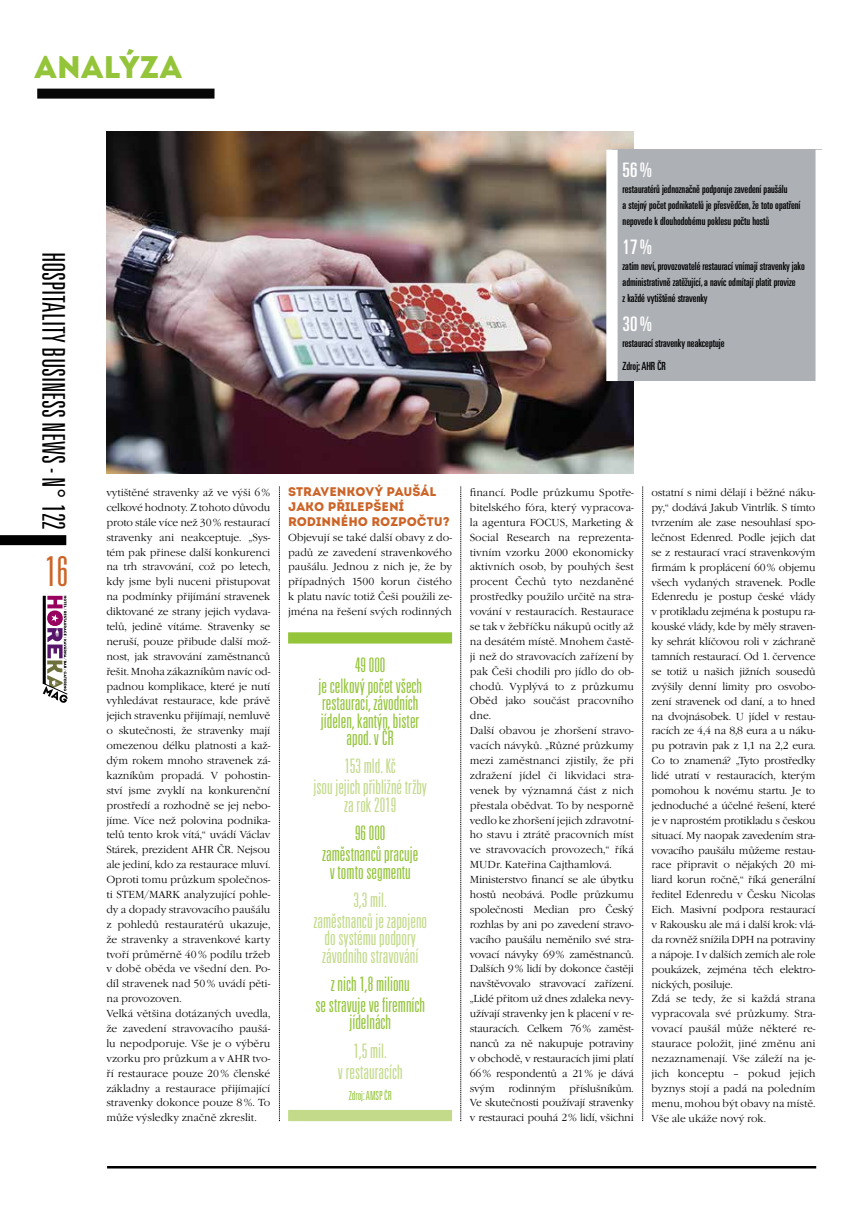
<style>
.page{position:relative;width:851px;height:1205px;background:#fff}
.page>*{position:absolute;margin:0;border:0;box-sizing:border-box;transform-origin:0 0}
.t1{font:300 ultra-condensed 41.25px "Univers CE";color:#cc6427}
.t2{font:300 ultra-condensed 31.25px "Univers CE";color:#000}
.t3{font:31.25px "Intro CE";color:#94c43a}
.t4{font:300 ultra-condensed 20px/21px "Univers CE";color:#94c43a;text-align:center}
.t5{font:300 ultra-condensed 20px/21px "Univers CE";color:#c3da8b;text-align:center}
.t6{font:ultra-condensed 20px "Univers CE";color:#fff}
.t7{font:12.5px/14.9px "Intro CE";color:#cc6427}
.t8{font:300 ultra-condensed 12.5px "Univers CE";color:#94c43a}
.t9{font:ultra-condensed 11.25px/16.2px "Univers CE";color:#000}
.t10{font:10.62px/14.9px "Garamond Itc TOT Ligh";letter-spacing:-.01em;color:#000}
</style>
<div class="page">
<svg style="left:42px;top:596px;width:26px;height:107px"></svg>
<div style="left:0;top:535px;width:66px;height:10px;background:#000"></div>
<hr style="left:107px;top:1166px;width:709px;height:2px;background:#000">
<div style="left:288px;top:1110px;width:164px;height:11px;background:#c3da8b"></div>
<div style="left:288px;top:632px;width:164px;height:11px;background:#94c43a"></div>
<div style="left:37px;top:89px;width:177px;height:10px;background:#070707"></div>
<img style="left:106px;top:131px;width:527px;height:343px">
<div style="left:612px;top:150px;width:209px;height:231px;background:#adb0b5"></div>
<div style="left:606px;top:150px;width:11px;height:231px;background:#fff"></div>
<div style="left:815px;top:150px;width:11px;height:231px;background:#fff"></div>
<svg style="left:279px;top:486px;width:1px;height:635px"></svg>
<svg style="left:460px;top:486px;width:1px;height:635px"></svg>
<svg style="left:642px;top:486px;width:2px;height:635px"></svg>
<h2 class="t3" style="left:35px;top:48px;width:149px">ANALÝZA</h2>
<h2 class="t2" style="left:71px;top:251px;width:280px;rotate:90deg">HOSPITALITY BUSINESS NEWS - N° 122</h2>
<h1 class="t1" style="left:45px;top:548px;width:24px">16</h1>
<h3 class="t6" style="left:622px;top:158px;width:31px">56%</h3>
<p class="t9" style="left:622px;top:181px;width:179px">restauratérů jednoznačně podporuje zavedení paušálu<br>a stejný počet podnikatelů je přesvědčen, že toto opatření nepovede k dlouhodobému poklesu počtu hostů</p>
<h3 class="t6" style="left:622px;top:235px;width:31px">17%</h3>
<p class="t9" style="left:622px;top:258px;width:184px">zatím neví, provozovatelé restaurací vnímají stravenky jako administrativně zatěžující, a navíc odmítají platit provize<br>z každé vytištěné stravenky</p>
<h3 class="t6" style="left:622px;top:312px;width:31px">30%</h3>
<p class="t9" style="left:622px;top:331px;width:103px;line-height:23.4px">restaurací stravenky neakceptuje<br>Zdroj: AHR ČR</p>
<p class="t10" style="left:106px;top:485px;width:165px">vytištěné stravenky až ve výši 6% celkové hodnoty. Z tohoto důvodu proto stále více než 30% restaurací stravenky ani neakceptuje. „Sys&shy;tém pak přinese další konkurenci na trh stravování, což po letech, kdy jsme byli nuceni přistupovat na podmínky přijímání stravenek diktované ze strany jejich vydava&shy;telů, jedině vítáme. Stravenky se neruší, pouze přibude další mož&shy;nost, jak stravování zaměstnanců řešit. Mnoha zákazníkům navíc od&shy;padnou komplikace, které je nutí vyhledávat restaurace, kde právě jejich stravenku přijímají, nemluvě o skutečnosti, že stravenky mají omezenou délku platnosti a kaž&shy;dým rokem mnoho stravenek zá&shy;kazníkům propadá. V pohostin&shy;ství jsme zvyklí na konkurenční prostředí a rozhodně se jej nebo&shy;jíme. Více než polovina podnika&shy;telů tento krok vítá,“ uvádí Václav<br>Stárek, prezident AHR ČR. Nejsou ale jediní, kdo za restaurace mluví.<br>Oproti tomu průzkum společnos&shy;ti STEM/MARK analyzující pohle&shy;dy a dopady stravovacího paušálu z pohledů restauratérů ukazuje, že stravenky a stravenkové karty tvoří průměrně 40% podílu tržeb v době oběda ve všední den. Po&shy;díl stravenek nad 50% uvádí pěti&shy;na provozoven.<br>Velká většina dotázaných uvedla, že zavedení stravovacího paušá&shy;lu nepodporuje. Vše je o výběru vzorku pro průzkum a v AHR tvo&shy;ří restaurace pouze 20% členské základny a restaurace přijímající stravenky dokonce pouze 8%. To může výsledky značně zkreslit.</p>
<p class="t7" style="left:288px;top:484px;width:163px">STRAVENKOVÝ PAUŠÁL<br>JAKO PŘILEPŠENÍ<br>RODINNÉHO ROZPOČTU?</p>
<p class="t10" style="left:288px;top:530px;width:165px;text-align:justify">Objevují se také další obavy z do&shy;padů ze zavedení stravenkového paušálu. Jednou z nich je, že by případných 1500 korun čistého k platu navíc totiž Češi použili ze&shy;jména na řešení svých rodinných</p>
<h3 class="t4" style="left:318px;top:653px;width:105px">49 000<br>je celkový počet všech</h3>
<h3 class="t4" style="left:321px;top:693px;width:100px;line-height:17.5px">restaurací, závodních jídelen, kantýn, bister apod. vČR</h3>
<h3 class="t5" style="left:313px;top:755px;width:115px">153 mld. Kč<br>jsou jejich přibližné tržby</h3>
<h3 class="t5" style="left:344px;top:793px;width:54px">zarok 2019</h3>
<h3 class="t4" style="left:322px;top:821px;width:98px">96000<br>zaměstnanců pracuje</h3>
<h3 class="t4" style="left:329px;top:860px;width:83px">v tomto segmentu</h3>
<h3 class="t5" style="left:313px;top:888px;width:115px">3,3 mil.<br>zaměstnanců je zapojeno</h3>
<h3 class="t5" style="left:322px;top:928px;width:98px;line-height:17.5px;text-align:left">dosystému podpory závodního stravování</h3>
<h3 class="t4" style="left:315px;top:972px;width:111px">znich 1,8 milionu<br>se stravuje vefiremních</h3>
<h3 class="t4" style="left:349px;top:1011px;width:43px">jídelnách</h3>
<h3 class="t5" style="left:338px;top:1039px;width:66px">1,5 mil.<br>v restauracích</h3>
<p class="t8" style="left:348px;top:1088px;width:45px">Zdroj: AMSP ČR</p>
<p class="t10" style="left:469px;top:485px;width:165px">financí. Podle průzkumu Spotře&shy;bitelského fóra, který vypracova&shy;la agentura FOCUS, Marketing &amp;<br>Social Research na reprezenta&shy;tivním vzorku 2000 ekonomicky aktivních osob, by pouhých šest procent Čechů tyto nezdaněné prostředky použilo určitě na stra&shy;vování v restauracích. Restaurace se tak v žebříčku nákupů ocitly až na desátém místě. Mnohem častě&shy;ji než do stravovacích zařízení by pak Češi chodili pro jídlo do ob&shy;chodů. Vyplývá to z průzkumu<br>Oběd jako součást pracovního dne.<br>Další obavou je zhoršení stravo&shy;vacích návyků. „Různé průzkumy mezi zaměstnanci zjistily, že při zdražení jídel či likvidaci stra&shy;venek by významná část z nich přestala obědvat. To by nesporně vedlo ke zhoršení jejich zdravotní&shy;ho stavu i ztrátě pracovních míst ve stravovacích provozech,“ říká<br>MUDr. Kateřina Cajthamlová.<br>Ministerstvo financí se ale úbytku hostů neobává. Podle průzkumu společnosti Median pro Český rozhlas by ani po zavedení stravo&shy;vacího paušálu neměnilo své stra&shy;vovací návyky 69% zaměstnanců.<br>Dalších 9% lidí by dokonce častěji navštěvovalo stravovací zařízení. „Lidé přitom už dnes zdaleka nevy&shy;užívají stravenky jen k placení v re&shy;stauracích. Celkem 76% zaměst&shy;nanců za ně nakupuje potraviny v obchodě, v restauracích jimi platí<br>66% respondentů a 21% je dává svým</p>
<p class="t10" style="left:469px;top:1081px;width:165px;text-align:justify;text-indent:99px">příslušníkům.<br>Ve skutečnosti používají stravenky v restauraci pouhá 2% lidí, všichni</p>
<p class="t10" style="left:508px;top:1081px;width:49px">rodinným</p>
<p class="t10" style="left:651px;top:485px;width:165px">ostatní s nimi dělají i běžné náku&shy;py,“ dodává Jakub Vintrlík. S tímto tvrzením ale zase nesouhlasí spo&shy;lečnost Edenred. Podle jejich dat se z restaurací vrací stravenkovým firmám k proplácení 60% objemu všech vydaných stravenek. Podle<br>Edenredu je postup české vlády v protikladu zejména k postupu ra&shy;kouské vlády, kde by měly straven&shy;ky sehrát klíčovou roli v záchraně tamních restaurací. Od 1. července se totiž u našich jižních sousedů zvýšily denní limity pro osvobo&shy;zení stravenek od daní, a to hned na dvojnásobek. U jídel v restau&shy;racích ze 4,4 na 8,8 eura a u náku&shy;pu potravin pak z 1,1 na 2,2 eura.<br>Co to znamená? „Tyto prostředky lidé utratí v restauracích, kterým pomohou k novému startu. Je to jednoduché a účelné řešení, které je v naprostém protikladu s českou situací. My naopak zavedením stra&shy;vovacího paušálu můžeme restau&shy;race připravit o nějakých 20 mi&shy;liard korun ročně,“ říká generální ředitel Edenredu v Česku Nicolas<br>Eich. Masivní podpora restaurací v Rakousku ale má i další krok: vlá&shy;da rovněž snížila DPH na potraviny a nápoje. I v dalších zemích ale role poukázek, zejména těch elektro&shy;nických, posiluje.<br>Zdá se tedy, že si každá strana vypracovala své průzkumy. Stra&shy;vovací paušál může některé re&shy;staurace položit, jiné změnu ani nezaznamenají. Vše záleží na je&shy;jich konceptu – pokud jejich byznys stojí a padá na poledním menu, mohou být obavy na místě.<br>Vše ale ukáže nový rok.</p>
</div>
